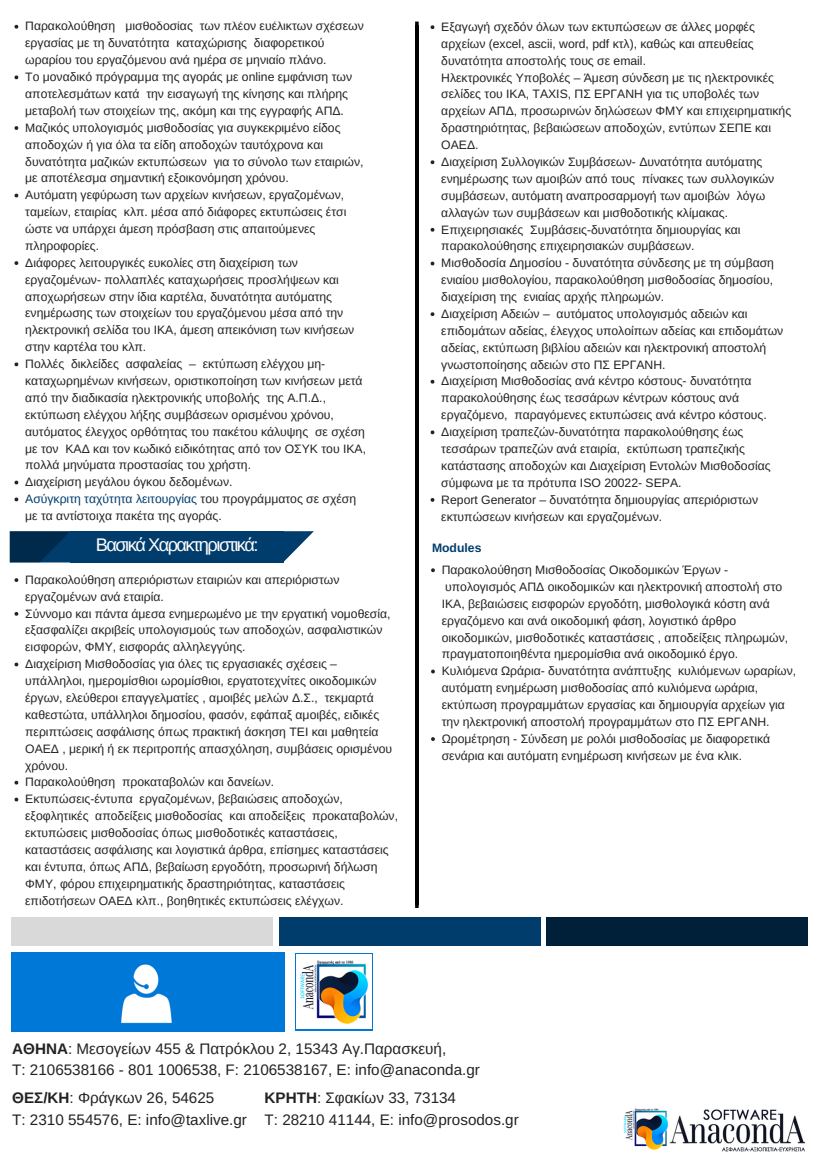
<style>
.page{position:relative;width:820px;height:1163px;background:#fff}
.page>*{position:absolute;margin:0;border:0;box-sizing:border-box;transform-origin:0 0}
.t1{font:18.25px "Liberation Sans";letter-spacing:-.085em;color:#fff}
.t2{font:15.25px/28.6px "Arimo";color:#222}
.t3{font:15.25px "Liberation Sans";color:#222}
.t4{font:12.19px/16.9px "Liberation Sans";color:#222}
.t5{font:700 12.19px "Arimo";color:#003c6c}
.s1{font-family:"Arimo"}
.s2{color:#003c6c}
.s3{font-weight:700}
.s4{font-family:"Liberation Sans"}
.s5{font-family:"Liberation Sans";font-weight:700}
</style>
<div class="page">
<svg style="left:15px;top:25px;width:3px;height:4px"></svg>
<svg style="left:15px;top:75px;width:3px;height:4px"></svg>
<svg style="left:15px;top:126px;width:3px;height:4px"></svg>
<svg style="left:15px;top:261px;width:3px;height:4px"></svg>
<svg style="left:15px;top:362px;width:3px;height:4px"></svg>
<svg style="left:15px;top:480px;width:3px;height:4px"></svg>
<svg style="left:15px;top:497px;width:3px;height:4px"></svg>
<div style="left:70px;top:531px;width:213px;height:31px;background:#003c6c"></div>
<svg style="left:283px;top:531px;width:31px;height:31px"></svg>
<svg style="left:10px;top:531px;width:60px;height:31px;background:#012f54"></svg>
<svg style="left:430px;top:160px;width:4px;height:4px"></svg>
<svg style="left:430px;top:228px;width:4px;height:4px"></svg>
<svg style="left:430px;top:262px;width:4px;height:3px"></svg>
<svg style="left:430px;top:312px;width:4px;height:4px"></svg>
<svg style="left:430px;top:380px;width:4px;height:3px"></svg>
<svg style="left:430px;top:430px;width:4px;height:4px"></svg>
<svg style="left:430px;top:498px;width:4px;height:4px"></svg>
<hr style="left:415px;top:26px;width:3px;height:879px;background:#000">
<svg style="left:415px;top:903px;width:4px;height:5px"></svg>
<img style="left:623px;top:1108px;width:182px;height:44px">
<svg style="left:431px;top:568px;width:4px;height:4px"></svg>
<svg style="left:431px;top:669px;width:4px;height:4px"></svg>
<svg style="left:431px;top:737px;width:4px;height:4px"></svg>
<svg style="left:15px;top:578px;width:3px;height:4px"></svg>
<svg style="left:15px;top:662px;width:3px;height:4px"></svg>
<svg style="left:15px;top:780px;width:3px;height:4px"></svg>
<svg style="left:15px;top:797px;width:3px;height:4px"></svg>
<div style="left:11px;top:917px;width:261px;height:28px;background:#d9d9d9"></div>
<div style="left:279px;top:917px;width:261px;height:28px;background:#003c6c"></div>
<div style="left:546px;top:917px;width:261px;height:28px;background:#001f39"></div>
<img style="left:12px;top:952px;width:273px;height:79px">
<div style="left:294px;top:953px;width:78px;height:78px;background:linear-gradient(to right,#0078d7,#0078d7)"></div>
<img style="left:296px;top:954px;width:75px;height:74px">
<p class="t4" style="left:25px;top:18px;width:342px">Παρακολούθηση μισθοδοσίας των πλέον ευέλικτων σχέσεων εργασίας με τη δυνατότητα καταχώρισης διαφορετικού ωραρίου του εργαζόμενου ανά ημέρα σε μηνιαίο πλάνο<span class="s1">.<br></span>Το μοναδικό πρόγραμμα της αγοράς με <span class="s1">online</span> εμφάνιση των αποτελεσμάτων κατά την εισαγωγή της κίνησης και πλήρης μεταβολή των στοιχείων της<span class="s1">,</span> ακόμη και της εγγραφής ΑΠΔ<span class="s1">.<br></span>Μαζικός υπολογισμός μισθοδοσίας για συγκεκριμένο είδος αποδοχών ή για όλα τα είδη αποδοχών ταυτόχρονα και δυνατότητα μαζικών εκτυπώσεων για το σύνολο των εταιριών<span class="s1">, </span>με αποτέλεσμα σημαντική εξοικονόμηση χρόνου<span class="s1">.<br></span>Αυτόματη γεφύρωση των αρχείων κινήσεων<span class="s1">,</span> εργαζομένων<span class="s1">, </span>ταμείων<span class="s1">,</span> εταιρίας κλπ<span class="s1">.</span> μέσα από διάφορες εκτυπώσεις έτσι ώστε να υπάρχει άμεση πρόσβαση στις απαιτούμενες πληροφορίες<span class="s1">.<br></span>Διάφορες λειτουργικές ευκολίες στη διαχείριση των εργαζομένων<span class="s1">-</span> πολλαπλές καταχωρήσεις προσλήψεων και αποχωρήσεων στην ίδια καρτέλα<span class="s1">,</span> δυνατότητα αυτόματης ενημέρωσης των στοιχείων του εργαζόμενου μέσα από την ηλεκτρονική σελίδα του ΙΚΑ<span class="s1">,</span> άμεση απεικόνιση των κινήσεων στην καρτέλα του κλπ<span class="s1">.<br></span>Πολλές δικλείδες ασφαλείας <span class="s1">–</span> εκτύπωση ελέγχου μη&shy;καταχωρημένων κινήσεων<span class="s1">,</span> οριστικοποίηση των κινήσεων μετά από την διαδικασία ηλεκτρονικής υποβολής της Α<span class="s1">.</span>Π<span class="s1">.</span>Δ<span class="s1">., </span>εκτύπωση ελέγχου λήξης συμβάσεων ορισμένου χρόνου<span class="s1">, </span>αυτόματος έλεγχος ορθότητας του πακέτου κάλυψης σε σχέση με τον ΚΑΔ και τον κωδικό ειδικότητας από τον ΟΣΥΚ του ΙΚΑ<span class="s1">, </span>πολλά μηνύματα προστασίας του χρήστη<span class="s1">.<br></span>Διαχείριση μεγάλου όγκου δεδομένων<span class="s1">.<br></span><span class="s2">Ασύγκριτη ταχύτητα λειτουργίας</span> του προγράμματος σε σχέση με τα αντίστοιχα πακέτα της αγοράς<span class="s1">.</span></p>
<h1 class="t1" style="left:96px;top:534px;width:164px">Βασικά Χαρακτηριστικά<span class="s1">:</span></h1>
<p class="t4" style="left:25px;top:571px;width:374px">Παρακολούθηση απεριόριστων εταιριών και απεριόριστων εργαζομένων ανά εταιρία<span class="s1">.<br></span>Σύννομο και πάντα άμεσα ενημερωμένο με την εργατική νομοθεσία<span class="s1">, </span>εξασφαλίζει ακριβείς υπολογισμούς των αποδοχών<span class="s1">,</span> ασφαλιστικών εισφορών<span class="s1">,</span> ΦΜΥ<span class="s1">,</span> εισφοράς αλληλεγγύης<span class="s1">.<br></span>Διαχείριση Μισθοδοσίας για όλες τις εργασιακές σχέσεις <span class="s1">– </span>υπάλληλοι<span class="s1">,</span> ημερομίσθιοι ωρομίσθιοι<span class="s1">,</span> εργατοτεχνίτες οικοδομικών έργων<span class="s1">,</span> ελεύθεροι επαγγελματίες <span class="s1">,</span> αμοιβές μελών Δ<span class="s1">.</span>Σ<span class="s1">.,</span> τεκμαρτά καθεστώτα<span class="s1">,</span> υπάλληλοι δημοσίου<span class="s1">,</span> φασόν<span class="s1">,</span> εφάπαξ αμοιβές<span class="s1">,</span> ειδικές περιπτώσεις ασφάλισης όπως πρακτική άσκηση ΤΕΙ και μαθητεία ΟΑΕΔ <span class="s1">,</span> μερική ή εκ περιτροπής απασχόληση<span class="s1">,</span> συμβάσεις ορισμένου χρόνου<span class="s1">.<br></span>Παρακολούθηση προκαταβολών και δανείων<span class="s1">.<br></span>Εκτυπώσεις<span class="s1">-</span>έντυπα εργαζομένων<span class="s1">,</span> βεβαιώσεις αποδοχών<span class="s1">, </span>εξοφλητικές αποδείξεις μισθοδοσίας και αποδείξεις προκαταβολών<span class="s1">, </span>εκτυπώσεις μισθοδοσίας όπως μισθοδοτικές καταστάσεις<span class="s1">, </span>καταστάσεις ασφάλισης και λογιστικά άρθρα<span class="s1">,</span> επίσημες καταστάσεις και έντυπα<span class="s1">,</span> όπως ΑΠΔ<span class="s1">,</span> βεβαίωση εργοδότη<span class="s1">,</span> προσωρινή δήλωση ΦΜΥ<span class="s1">,</span> φόρου επιχειρηματικής δραστηριότητας<span class="s1">,</span> καταστάσεις επιδοτήσεων ΟΑΕΔ κλπ<span class="s1">.,</span> βοηθητικές εκτυπώσεις ελέγχων<span class="s1">.</span></p>
<p class="t4" style="left:441px;top:18px;width:351px">Εξαγωγή σχεδόν όλων των εκτυπώσεων σε άλλες μορφές αρχείων <span class="s1">(excel, ascii, word, pdf</span> κτλ<span class="s1">),</span> καθώς και απευθείας δυνατότητα αποστολής τους σε <span class="s1">email.<br></span>Ηλεκτρονικές Υποβολές <span class="s1">–</span> Άμεση σύνδεση με τις ηλεκτρονικές σελίδες του ΙΚΑ<span class="s1">, TAXIS,</span> ΠΣ ΕΡΓΑΝΗ για τις υποβολές των αρχείων ΑΠΔ<span class="s1">,</span> προσωρινών δηλώσεων ΦΜΥ και επιχειρηματικής δραστηριότητας<span class="s1">,</span> βεβαιώσεων αποδοχών<span class="s1">,</span> εντύπων ΣΕΠΕ και ΟΑΕΔ<span class="s1">.<br></span>Διαχείριση Συλλογικών Συμβάσεων<span class="s1">-</span> Δυνατότητα αυτόματης ενημέρωσης των αμοιβών από τους πίνακες των συλλογικών συμβάσεων<span class="s1">,</span> αυτόματη αναπροσαρμογή των αμοιβών λόγω αλλαγών των συμβάσεων και μισθοδοτικής κλίμακας<span class="s1">.<br></span>Επιχειρησιακές Συμβάσεις<span class="s1">-</span>δυνατότητα δημιουργίας και παρακολούθησης επιχειρησιακών συμβάσεων<span class="s1">.<br></span>Μισθοδοσία Δημοσίου <span class="s1">-</span> δυνατότητα σύνδεσης με τη σύμβαση ενιαίου μισθολογίου<span class="s1">,</span> παρακολούθηση μισθοδοσίας δημοσίου<span class="s1">, </span>διαχείριση της ενιαίας αρχής πληρωμών<span class="s1">.<br></span>Διαχείριση Αδειών <span class="s1">–</span> αυτόματος υπολογισμός αδειών και επιδομάτων αδείας<span class="s1">,</span> έλεγχος υπολοίπων αδείας και επιδομάτων αδείας<span class="s1">,</span> εκτύπωση βιβλίου αδειών και ηλεκτρονική αποστολή γνωστοποίησης αδειών στο ΠΣ ΕΡΓΑΝΗ<span class="s1">.<br></span>Διαχείριση Μισθοδοσίας ανά κέντρο κόστους<span class="s1">-</span> δυνατότητα παρακολούθησης έως τεσσάρων κέντρων κόστους ανά εργαζόμενο<span class="s1">,</span> παραγόμενες εκτυπώσεις ανά κέντρο κόστους<span class="s1">.<br></span>Διαχείριση τραπεζών<span class="s1">-</span>δυνατότητα παρακολούθησης έως τεσσάρων τραπεζών ανά εταιρία<span class="s1">,</span> εκτύπωση τραπεζικής κατάστασης αποδοχών και Διαχείριση Εντολών Μισθοδοσίας σύμφωνα με τα πρότυπα <span class="s1">ISO 20022- SEPA.<br>Report Generator –</span> δυνατότητα δημιουργίας απεριόριστων εκτυπώσεων κινήσεων και εργαζομένων<span class="s1">.</span></p>
<p class="t5" style="left:432px;top:541px;width:51px">Modules</p>
<p class="t4" style="left:441px;top:561px;width:356px">Παρακολούθηση Μισθοδοσίας Οικοδομικών Έργων <span class="s1">- </span>υπολογισμός ΑΠΔ οικοδομικών και ηλεκτρονική αποστολή στο ΙΚΑ<span class="s1">,</span> βεβαιώσεις εισφορών εργοδότη<span class="s1">,</span> μισθολογικά κόστη ανά εργαζόμενο και ανά οικοδομική φάση<span class="s1">,</span> λογιστικό άρθρο οικοδομικών<span class="s1">,</span> μισθοδοτικές καταστάσεις <span class="s1">,</span> αποδείξεις πληρωμών<span class="s1">, </span>πραγματοποιηθέντα ημερομίσθια ανά οικοδομικό έργο<span class="s1">.<br></span>Κυλιόμενα Ωράρια<span class="s1">-</span> δυνατότητα ανάπτυξης κυλιόμενων ωραρίων<span class="s1">, </span>αυτόματη ενημέρωση μισθοδοσίας από κυλιόμενα ωράρια<span class="s1">, </span>εκτύπωση προγραμμάτων εργασίας και δημιουργία αρχείων για την ηλεκτρονική αποστολή προγραμμάτων στο ΠΣ ΕΡΓΑΝΗ<span class="s1">.<br></span>Ωρομέτρηση <span class="s1">-</span> Σύνδεση με ρολόι μισθοδοσίας με διαφορετικά σενάρια και αυτόματη ενημέρωση κινήσεων με ένα κλικ<span class="s1">.</span></p>
<p class="t3" style="left:12px;top:1039px;width:435px"><span class="s3">ΑΘΗΝΑ</span><span class="s1">:</span> Μεσογείων <span class="s1">455 &amp;</span> Πατρόκλου <span class="s1">2, 15343</span> Αγ<span class="s1">.</span>Παρασκευή<span class="s1">,</span></p>
<p class="t2" style="left:12px;top:1055px;width:469px"><span class="s4">Τ</span>: 2106538166 - 801 1006538, F: 2106538167, E: info@anaconda.gr<br><span class="s5">ΘΕΣ</span><span class="s3">/</span><span class="s5">ΚΗ</span>: <span class="s4">Φράγκων</span> 26, 54625</p>
<p class="t2" style="left:12px;top:1104px;width:236px"><span class="s4">Τ</span>: 2310 554576, E: info@taxlive.gr</p>
<p class="t2" style="left:264px;top:1087px;width:256px;line-height:21.1px"><span class="s5">ΚΡΗΤΗ</span>: <span class="s4">Σφακίων</span> 33, 73134<br><span class="s4">Τ</span>: 28210 41144, E: info@prosodos.gr</p>
</div>
